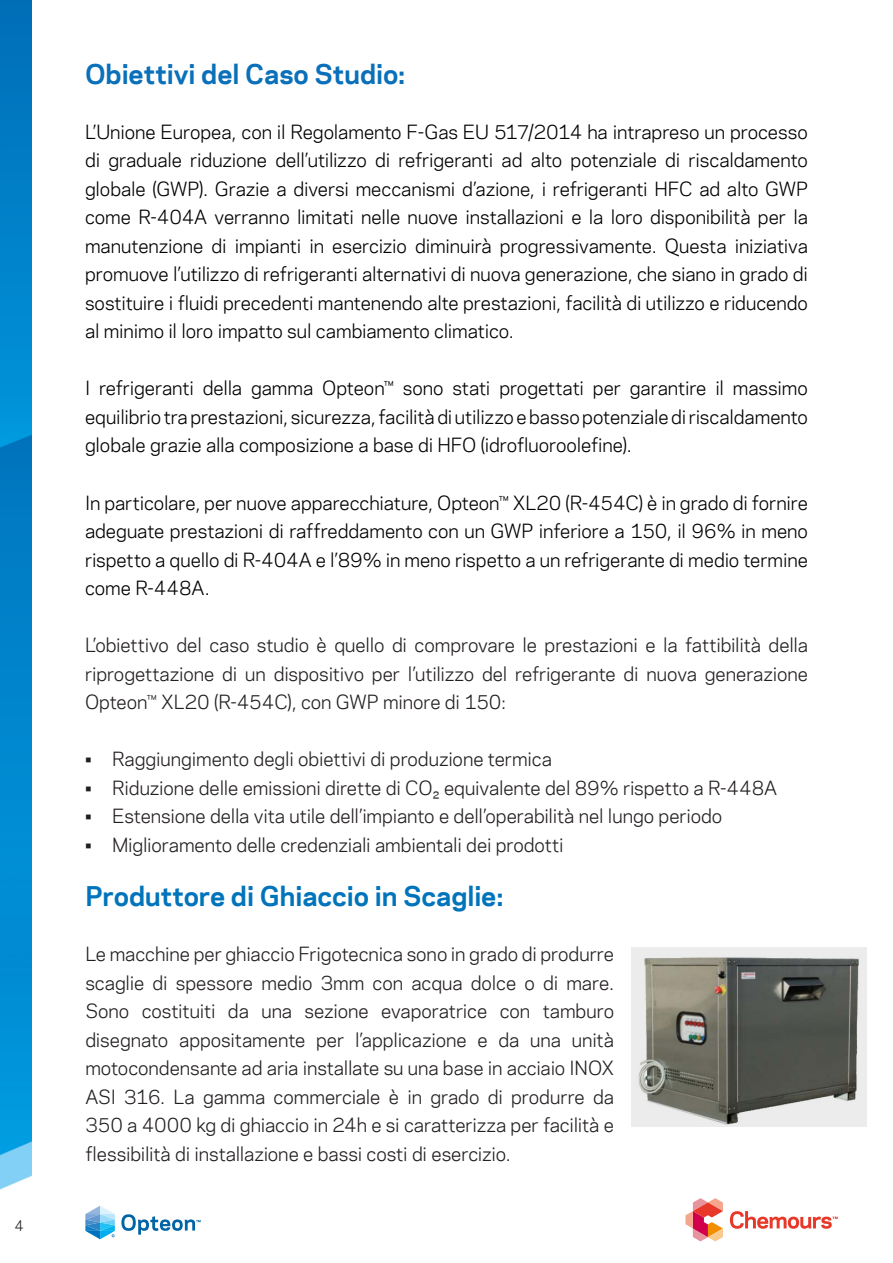
<style>
.page{position:relative;width:893px;height:1263px;background:#fff}
.page>*{position:absolute;margin:0;border:0;box-sizing:border-box;transform-origin:0 0}
.Chemours_Subheading{font:700 25.5px "Chemours Sans";letter-spacing:-.005em;color:#0074bb}
.Chemours_Subheading-2{font:700 25.5px "Chemours Sans";color:#0970b9}
.Chemours_Paragraph{font:18px/28.5px "Chemours Sans";letter-spacing:-.005em;color:#000;text-align:justify}
.Chemours_Paragraph-2{font:18px/28.5px "Chemours Sans";letter-spacing:-.005em;color:#231f20;text-align:justify}
.Page_number{font:13.5px "Chemours Sans";color:#231f20}
</style>
<div class="page">
<svg style="left:121px;top:1214px;width:80px;height:21px"></svg>
<svg style="left:85px;top:1206px;width:30px;height:33px"></svg>
<svg style="left:685px;top:1198px;width:38px;height:43px"></svg>
<svg style="left:730px;top:1211px;width:108px;height:18px"></svg>
<img style="left:0;top:0;width:32px;height:1190px">
<img style="left:631px;top:947px;width:235px;height:179px">
<p class="Page_number" style="left:14px;top:1215px;width:11px">4</p>
<p class="Chemours_Subheading-2" style="left:85px;top:55px;width:321px">Obiettivi del Caso Studio:</p>
<p class="Chemours_Paragraph" style="left:85px;top:117px;width:724px">L’Unione Europea, con il Regolamento F-Gas EU 517/2014 ha intrapreso un processo di graduale riduzione dell’utilizzo di refrigeranti ad alto potenziale di riscaldamento globale (GWP). Grazie a diversi meccanismi d’azione, i refrigeranti HFC ad alto GWP come R-404A verranno limitati nelle nuove installazioni e la loro disponibilità per la manutenzione di impianti in esercizio diminuirà progressivamente. Questa iniziativa promuove l’utilizzo di refrigeranti alternativi di nuova generazione, che siano in grado di sostituire i fluidi precedenti mantenendo alte prestazioni, facilità di utilizzo e riducendo al minimo il loro impatto sul cambiamento climatico.</p>
<p class="Chemours_Paragraph" style="left:85px;top:373px;width:724px">I refrigeranti della gamma Opteon™ sono stati progettati per garantire il massimo equilibrio tra prestazioni, sicurezza, facilità di utilizzo e basso potenziale di riscaldamento globale grazie alla composizione a base di HFO (idrofluoroolefine).</p>
<p class="Chemours_Paragraph" style="left:85px;top:487px;width:724px">In particolare, per nuove apparecchiature, Opteon™ XL20 (R-454C) è in grado di fornire adeguate prestazioni di raffreddamento con un GWP inferiore a 150, il 96% in meno rispetto a quello di R-404A e l’89% in meno rispetto a un refrigerante di medio termine come R-448A.</p>
<p class="Chemours_Paragraph-2" style="left:85px;top:630px;width:724px">L’obiettivo del caso studio è quello di comprovare le prestazioni e la fattibilità della riprogettazione di un dispositivo per l’utilizzo del refrigerante di nuova generazione Opteon™ XL20 (R-454C), con GWP minore di 150:</p>
<p class="Chemours_Paragraph-2" style="left:85px;top:744px;width:468px">• Raggiungimento degli obiettivi di produzione termica</p>
<p class="Chemours_Paragraph-2" style="left:85px;top:772px;width:694px">• Riduzione delle emissioni dirette di CO2 equivalente del 89% rispetto a R-448A</p>
<p class="Chemours_Paragraph-2" style="left:85px;top:801px;width:639px">• Estensione della vita utile dell’impianto e dell’operabilità nel lungo periodo</p>
<p class="Chemours_Paragraph-2" style="left:85px;top:829px;width:480px">• Miglioramento delle credenziali ambientali dei prodotti</p>
<p class="Chemours_Subheading" style="left:85px;top:877px;width:419px">Produttore di Ghiaccio in Scaglie:</p>
<p class="Chemours_Paragraph-2" style="left:85px;top:939px;width:530px">Le macchine per ghiaccio Frigotecnica sono in grado di produrre scaglie di spessore medio 3mm con acqua dolce o di mare.<br>Sono costituiti da una sezione evaporatrice con tamburo disegnato appositamente per l’applicazione e da una unità motocondensante ad aria installate su una base in acciaio INOX ASI 316. La gamma commerciale è in grado di produrre da 350 a 4000 kg di ghiaccio in 24h e si caratterizza per facilità e flessibilità di installazione e bassi costi di esercizio.</p>
</div>
